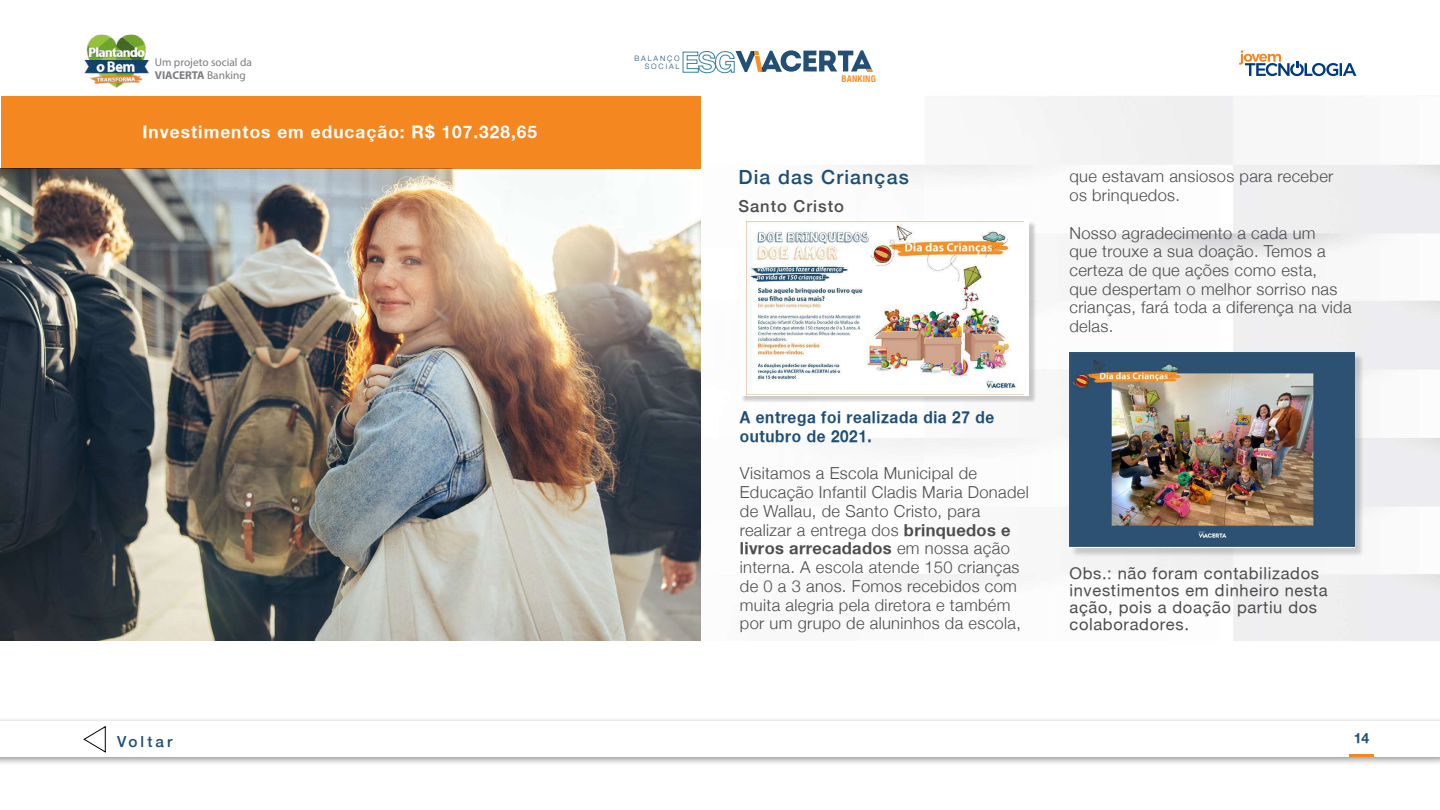
<style>
.page{position:relative;width:1440px;height:810px;background:#fff}
.page>*{position:absolute;margin:0;border:0;box-sizing:border-box;transform-origin:0 0}
.t1{font:500 19.5px "Helvetica Neue";letter-spacing:.06em;color:#1f4e74}
.t2{font:700 17.25px "Helvetica Neue";letter-spacing:.06em;color:#fff}
.t3{font:300 16.5px/18.8px "Helvetica Neue";letter-spacing:.02em;color:#4d4d4f}
.t4{font:16.5px/17.2px "Helvetica Neue";letter-spacing:.04em;color:#4d4d4f}
.t5{font:700 16.5px/18.8px "Helvetica Neue";letter-spacing:.04em;color:#1f4e74;scale:.93 1}
.t6{font:500 16.5px "Helvetica Neue";letter-spacing:.06em;color:#4d4d4f}
.t7{font:500 15.23px "Helvetica Neue";letter-spacing:.2em;color:#1f4e74}
.t8{font:700 14.02px "Helvetica Neue";color:#1f4e74}
.t9{font:11.32px/13.6px "Myriad Pro";color:#7b7c7f}
.t10{font:700 condensed 9.23px "Helvetica Neue";letter-spacing:.02em;color:#f79029}
.t11{font:300 7.43px/8.1px "Helvetica Neue";letter-spacing:.245em;color:#1f4e74;text-align:right}
.s1{font-weight:700}
</style>
<div class="page">
<div style="left:0;top:717px;width:1440px;height:49px;background:#000;opacity:.42"></div>
<div style="left:0;top:722px;width:1440px;height:35px;background:#fff"></div>
<svg style="left:1239px;top:50px;width:117px;height:26px"></svg>
<img style="left:84px;top:34px;width:66px;height:53px">
<hr style="left:1349px;top:754px;width:25px;height:3px;background:#f58720">
<img style="left:566px;top:96px;width:874px;height:544px">
<img style="left:1px;top:169px;width:699px;height:471px">
<div style="left:1px;top:97px;width:699px;height:72px;background:#f58720"></div>
<div style="left:741px;top:221px;width:296px;height:182px;background:#000;opacity:.2"></div>
<svg style="left:740px;top:220px;width:289px;height:176px"></svg>
<img style="left:747px;top:222px;width:276px;height:172px">
<div style="left:1070px;top:353px;width:294px;height:205px;background:#000;opacity:.18"></div>
<img style="left:1070px;top:353px;width:285px;height:194px">
<svg style="left:683px;top:50px;width:190px;height:23px"></svg>
<svg style="left:83px;top:726px;width:23px;height:27px"></svg>
<p class="t9" style="left:155px;top:55px;width:99px">Um projeto social da<br><span class="s1">VIACERTA</span> Banking</p>
<p class="t2" style="left:142px;top:121px;width:396px">Investimentos em educação: R$ 107.328,65</p>
<p class="t7" style="left:117px;top:729px;width:57px">Voltar</p>
<p class="t11" style="left:634px;top:53px;width:47px">BALANÇO<br>SOCIAL</p>
<p class="t10" style="left:841px;top:71px;width:36px">BANKING</p>
<p class="t1" style="left:738px;top:162px;width:172px">Dia das Crianças</p>
<p class="t6" style="left:738px;top:193px;width:107px">Santo Cristo</p>
<p class="t5" style="left:740px;top:407px;width:275px">A entrega foi realizada dia 27 de outubro de 2021.</p>
<p class="t3" style="left:740px;top:463px;width:290px">Visitamos a Escola Municipal de Educação Infantil Cladis Maria Donadel de Wallau, de Santo Cristo, para realizar a entrega dos <span class="s1">brinquedos e livros arrecadados</span> em nossa ação interna. A escola atende 150 crianças de 0 a 3 anos. Fomos recebidos com muita alegria pela diretora e também por um grupo de aluninhos da escola,</p>
<p class="t3" style="left:1070px;top:166px;width:265px">que estavam ansiosos para receber os brinquedos.</p>
<p class="t3" style="left:1070px;top:222px;width:284px">Nosso agradecimento a cada um<br>que trouxe a sua doação. Temos a certeza de que ações como esta,<br>que despertam o melhor sorriso nas crianças, fará toda a diferença na vida delas.</p>
<p class="t4" style="left:1070px;top:564px;width:260px">Obs.: não foram contabilizados investimentos em dinheiro nesta ação, pois a doação partiu dos colaboradores.</p>
<p class="t8" style="left:1354px;top:729px;width:17px">14</p>
</div>
